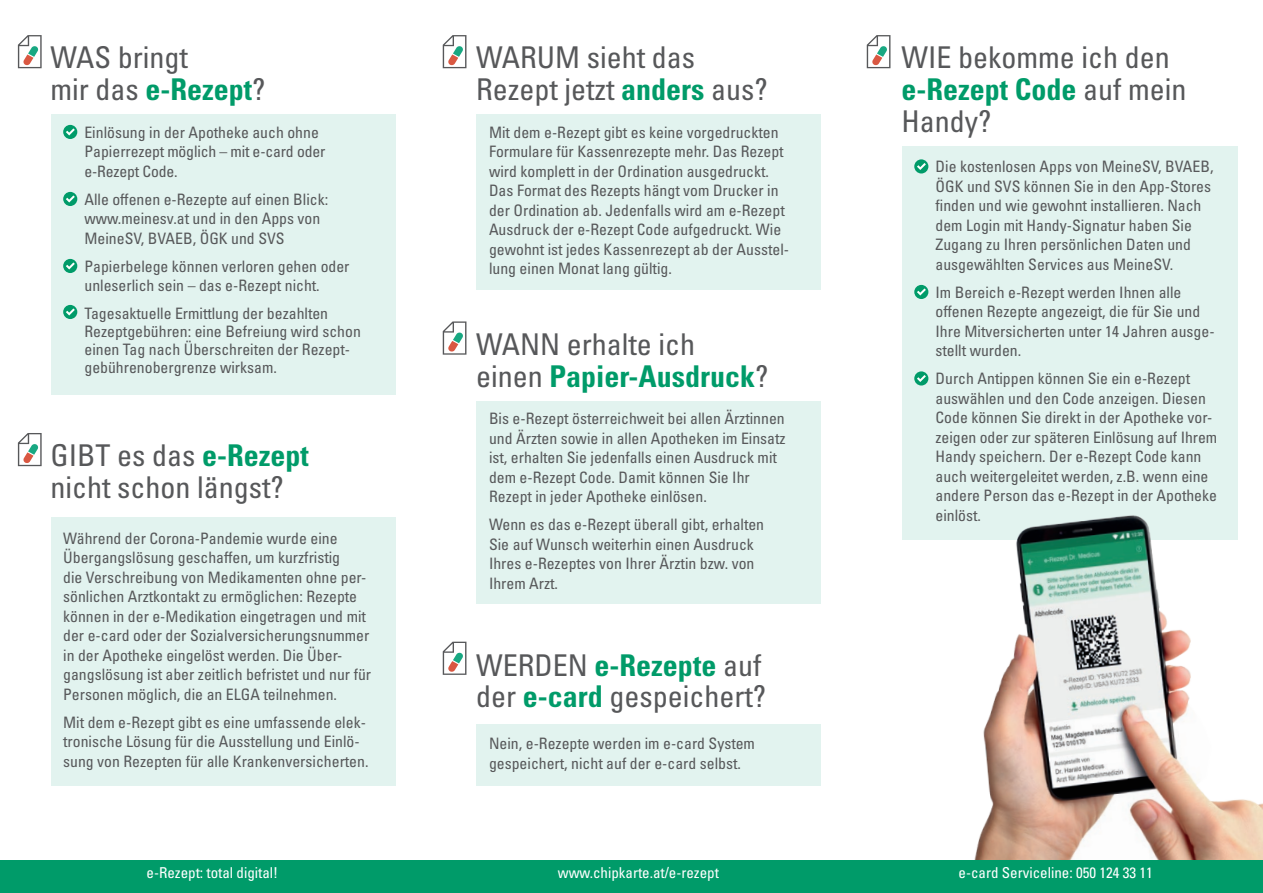
<style>
.page{position:relative;width:1263px;height:893px;background:#fff}
.page>*{position:absolute;margin:0;border:0;box-sizing:border-box;transform-origin:0 0}
.t1{font:condensed 30px/31.5px "Univers LT Pro";color:#57585a}
.t2{font:condensed 15.75px/19.5px "Univers LT Pro";color:#57585a}
.t3{font:condensed 15px "Univers LT Pro";color:#fff}
.s1{font-weight:700;color:#009b69}
</style>
<div class="page">
<div style="left:901px;top:147px;width:336px;height:393px;background:#e2f3ef"></div>
<img style="left:901px;top:497px;width:362px;height:363px">
<div style="left:51px;top:114px;width:344px;height:281px;background:#e2f3ef"></div>
<div style="left:476px;top:114px;width:345px;height:175px;background:#e2f3ef"></div>
<div style="left:476px;top:401px;width:345px;height:203px;background:#e2f3ef"></div>
<div style="left:476px;top:724px;width:345px;height:62px;background:#e2f3ef"></div>
<div style="left:51px;top:517px;width:344px;height:269px;background:#e2f3ef"></div>
<div style="left:63px;top:125px;width:14px;height:14px;background:#009b69;border-radius:50%"></div>
<svg style="left:66px;top:128px;width:9px;height:7px"></svg>
<div style="left:63px;top:192px;width:14px;height:14px;background:#009b69;border-radius:50%"></div>
<svg style="left:66px;top:195px;width:9px;height:7px"></svg>
<div style="left:63px;top:259px;width:14px;height:14px;background:#009b69;border-radius:50%"></div>
<svg style="left:66px;top:262px;width:9px;height:7px"></svg>
<div style="left:63px;top:305px;width:14px;height:14px;background:#009b69;border-radius:50%"></div>
<svg style="left:66px;top:308px;width:9px;height:7px"></svg>
<div style="left:914px;top:159px;width:14px;height:14px;background:#009b69;border-radius:50%"></div>
<svg style="left:917px;top:163px;width:9px;height:7px"></svg>
<div style="left:914px;top:285px;width:14px;height:14px;background:#009b69;border-radius:50%"></div>
<svg style="left:917px;top:288px;width:9px;height:7px"></svg>
<div style="left:914px;top:371px;width:14px;height:15px;background:#009b69;border-radius:50%"></div>
<svg style="left:917px;top:375px;width:9px;height:7px"></svg>
<div style="left:0;top:860px;width:1263px;height:33px;background:#009b69"></div>
<svg style="left:443px;top:35px;width:23px;height:33px"></svg>
<svg style="left:443px;top:321px;width:23px;height:34px"></svg>
<svg style="left:443px;top:642px;width:23px;height:33px"></svg>
<svg style="left:18px;top:35px;width:24px;height:33px"></svg>
<svg style="left:18px;top:433px;width:24px;height:33px"></svg>
<svg style="left:867px;top:35px;width:23px;height:33px"></svg>
<h1 class="t1" style="left:50px;top:41px;width:216px">WAS bringt<br>mir das <span class="s1">e-Rezept</span>?</h1>
<p class="t2" style="left:84px;top:122px;width:242px">Einlösung in der Apotheke auch ohne<br>Papierrezept möglich – mit e-card oder e-Rezept Code.</p>
<p class="t2" style="left:84px;top:189px;width:245px">Alle offenen e-Rezepte auf einen Blick: www.meinesv.at und in den Apps von<br>MeineSV, BVAEB, ÖGK und SVS</p>
<p class="t2" style="left:84px;top:256px;width:267px">Papierbelege können verloren gehen oder unleserlich sein – das e-Rezept nicht.</p>
<p class="t2" style="left:84px;top:304px;width:278px;line-height:18px">Tagesaktuelle Ermittlung der bezahlten Rezeptgebühren: eine Befreiung wird schon einen Tag nach Überschreiten der Rezept&shy;gebührenobergrenze wirksam.</p>
<h1 class="t1" style="left:50px;top:439px;width:260px">GIBT es das <span class="s1">e-Rezept </span>nicht schon längst?</h1>
<p class="t2" style="left:63px;top:528px;width:309px">Während der Corona-Pandemie wurde eine Übergangslösung geschaffen, um kurzfristig<br>die Verschreibung von Medikamenten ohne per&shy;sönlichen Arztkontakt zu ermöglichen: Rezepte können in der e-Medikation eingetragen und mit der e-card oder der Sozialversicherungsnummer in der Apotheke eingelöst werden. Die Über&shy;gangslösung ist aber zeitlich befristet und nur für Personen möglich, die an ELGA teilnehmen.</p>
<p class="t2" style="left:63px;top:712px;width:307px">Mit dem e-Rezept gibt es eine umfassende elek&shy;tronische Lösung für die Ausstellung und Einlö&shy;sung von Rezepten für alle Krankenversicherten.</p>
<h1 class="t1" style="left:476px;top:41px;width:293px">WARUM sieht das<br>Rezept jetzt <span class="s1">anders</span> aus?</h1>
<p class="t2" style="left:489px;top:122px;width:302px">Mit dem e-Rezept gibt es keine vorgedruckten Formulare für Kassenrezepte mehr. Das Rezept wird komplett in der Ordination ausgedruckt.<br>Das Format des Rezepts hängt vom Drucker in der Ordination ab. Jedenfalls wird am e-Rezept Ausdruck der e-Rezept Code aufgedruckt. Wie gewohnt ist jedes Kassenrezept ab der Ausstel&shy;lung einen Monat lang gültig.</p>
<h1 class="t1" style="left:476px;top:328px;width:294px">WANN erhalte ich einen <span class="s1">Papier-Ausdruck</span>?</h1>
<p class="t2" style="left:489px;top:408px;width:298px">Bis e-Rezept österreichweit bei allen Ärztinnen und Ärzten sowie in allen Apotheken im Einsatz ist, erhalten Sie jedenfalls einen Ausdruck mit dem e-Rezept Code. Damit können Sie Ihr Rezept in jeder Apotheke einlösen.</p>
<p class="t2" style="left:489px;top:514px;width:277px">Wenn es das e-Rezept überall gibt, erhalten Sie auf Wunsch weiterhin einen Ausdruck Ihres e-Rezeptes von Ihrer Ärztin bzw. von Ihrem Arzt.</p>
<h1 class="t1" style="left:476px;top:648px;width:291px">WERDEN <span class="s1">e-Rezepte</span> auf der <span class="s1">e-card</span> gespeichert?</h1>
<p class="t2" style="left:489px;top:733px;width:267px">Nein, e-Rezepte werden im e-card System gespeichert, nicht auf der e-card selbst.</p>
<h1 class="t1" style="left:901px;top:41px;width:286px">WIE bekomme ich den <span class="s1">e-Rezept Code</span> auf mein<br>Handy?</h1>
<p class="t2" style="left:935px;top:156px;width:279px">Die kostenlosen Apps von MeineSV, BVAEB, ÖGK und SVS können Sie in den App-Stores finden und wie gewohnt installieren. Nach dem Login mit Handy-Signatur haben Sie Zugang zu Ihren persönlichen Daten und ausgewählten Services aus MeineSV.</p>
<p class="t2" style="left:935px;top:282px;width:281px">Im Bereich e-Rezept werden Ihnen alle offenen Rezepte angezeigt, die für Sie und Ihre Mitversicherten unter 14 Jahren ausge&shy;stellt wurden.</p>
<p class="t2" style="left:935px;top:368px;width:283px">Durch Antippen können Sie ein e-Rezept auswählen und den Code anzeigen. Diesen Code können Sie direkt in der Apotheke vor&shy;zeigen oder zur späteren Einlösung auf Ihrem Handy speichern. Der e-Rezept Code kann auch weitergeleitet werden, z.B. wenn eine andere Person das e-Rezept in der Apotheke einlöst.</p>
<p class="t3" style="left:147px;top:863px;width:133px">e-Rezept: total digital!</p>
<p class="t3" style="left:558px;top:863px;width:163px">www.chipkarte.at/e-rezept</p>
<p class="t3" style="left:958px;top:863px;width:196px">e-card Serviceline: 050 124 33 11</p>
</div>
